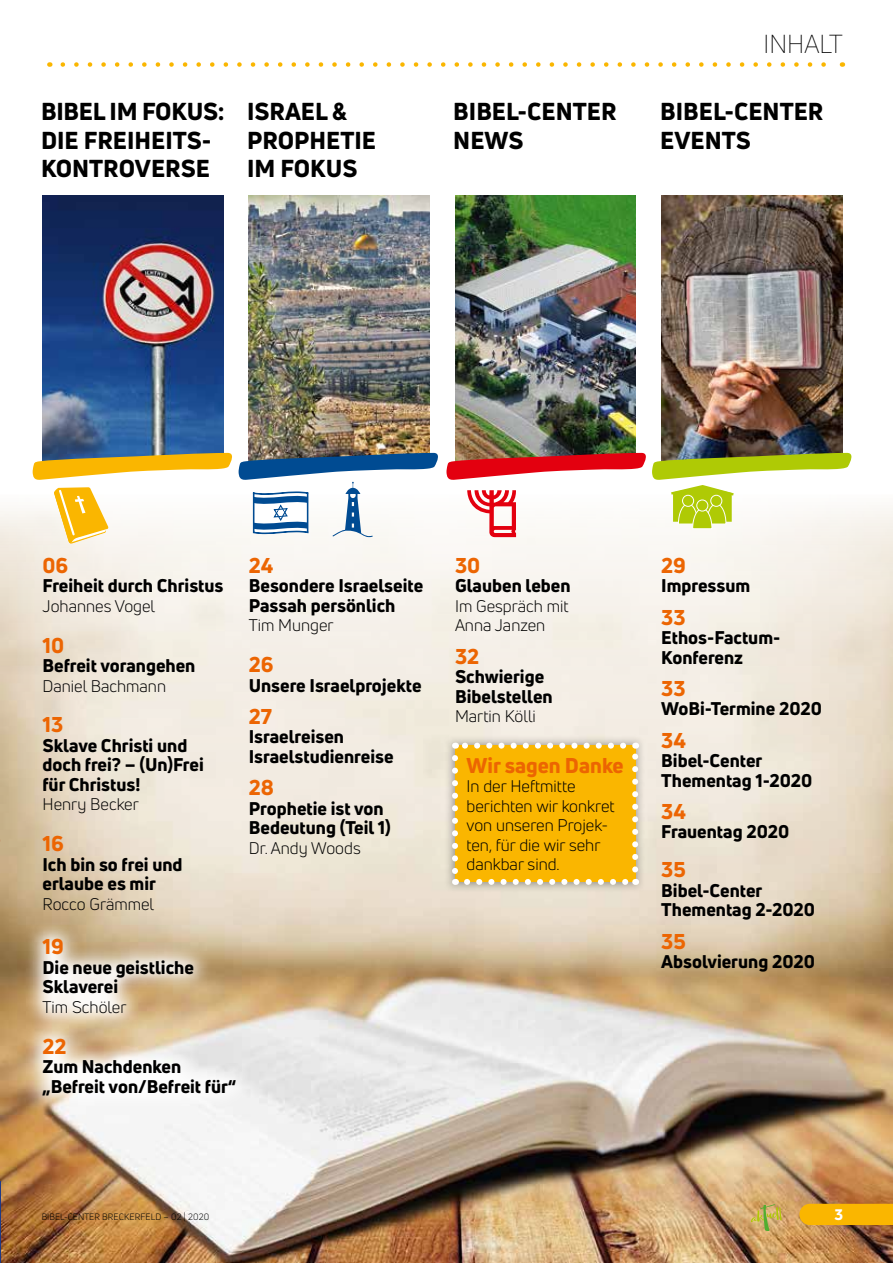
<style>
.page{position:relative;width:893px;height:1263px;background:#fff}
.page>*{position:absolute;margin:0;border:0;box-sizing:border-box;transform-origin:0 0}
.t1{font:300 25.5px "Uni Neue";color:#000}
.t2{font:800 24px/28.5px "Uni Neue";color:#000}
.t3{font:800 21px "Uni Neue";color:#ec6502}
.t4{font:800 18px/19.5px "Uni Neue";color:#000}
.t5{font:16.5px/19.5px "Uni Neue";color:#000}
.t6{font:800 15px "Uni Neue";color:#fff}
.t7{font:9px "Uni Neue";color:#000}
</style>
<div class="page">
<svg style="left:63px;top:62px;width:763px;height:5px"></svg>
<img style="left:0;top:505px;width:893px;height:758px">
<div style="left:444px;top:734px;width:203px;height:159px;background:#000;opacity:.4"></div>
<div style="left:455px;top:746px;width:180px;height:136px;background:#fab600"></div>
<svg style="left:467px;top:879px;width:162px;height:6px"></svg>
<svg style="left:452px;top:758px;width:6px;height:127px"></svg>
<svg style="left:632px;top:743px;width:6px;height:126px"></svg>
<svg style="left:455px;top:743px;width:168px;height:6px"></svg>
<svg style="left:467px;top:490px;width:49px;height:47px"></svg>
<img style="left:43px;top:196px;width:180px;height:257px">
<img style="left:249px;top:196px;width:180px;height:257px">
<img style="left:455px;top:196px;width:181px;height:257px">
<img style="left:661px;top:196px;width:181px;height:257px">
<div style="left:799px;top:1204px;width:94px;height:21px;background:#fab600"></div>
<svg style="left:446px;top:453px;width:200px;height:27px"></svg>
<svg style="left:652px;top:453px;width:200px;height:77px"></svg>
<svg style="left:33px;top:453px;width:406px;height:91px"></svg>
<svg style="left:24px;top:919px;width:231px;height:195px"></svg>
<hr style="left:0;top:1181px;width:1px;height:82px;background:#1f3a86">
<svg style="left:751px;top:1204px;width:31px;height:27px"></svg>
<h1 class="t1" style="left:764px;top:28px;width:81px">INHALT</h1>
<h2 class="t2" style="left:41px;top:97px;width:185px">BIBEL IM FOKUS:<br>DIE FREIHEITS-<br>KONTROVERSE</h2>
<h2 class="t2" style="left:247px;top:97px;width:131px">ISRAEL &amp;<br>PROPHETIE<br>IM FOKUS</h2>
<h2 class="t2" style="left:453px;top:97px;width:165px">BIBEL-CENTER<br>NEWS</h2>
<h2 class="t2" style="left:660px;top:97px;width:165px">BIBEL-CENTER<br>EVENTS</h2>
<p class="t3" style="left:43px;top:551px;width:27px">06</p>
<p class="t4" style="left:43px;top:576px;width:182px">Freiheit durch Christus</p>
<p class="t5" style="left:43px;top:596px;width:114px">Johannes Vogel</p>
<p class="t3" style="left:43px;top:631px;width:23px">10</p>
<p class="t4" style="left:43px;top:656px;width:154px">Befreit vorangehen</p>
<p class="t5" style="left:43px;top:676px;width:125px">Daniel Bachmann</p>
<p class="t3" style="left:43px;top:711px;width:22px">13</p>
<p class="t4" style="left:43px;top:735px;width:163px">Sklave Christi und doch frei? – (Un)Frei für Christus!</p>
<p class="t5" style="left:43px;top:795px;width:98px">Henry Becker</p>
<p class="t3" style="left:43px;top:829px;width:23px">16</p>
<p class="t4" style="left:43px;top:854px;width:142px">Ich bin so frei und erlaube es mir</p>
<p class="t5" style="left:43px;top:894px;width:113px">Rocco Grämmel</p>
<p class="t3" style="left:43px;top:932px;width:23px">19</p>
<p class="t4" style="left:43px;top:957px;width:153px">Die neue geistliche<br>Sklaverei</p>
<p class="t5" style="left:43px;top:997px;width:86px">Tim Schöler</p>
<p class="t3" style="left:43px;top:1032px;width:26px">22</p>
<p class="t4" style="left:43px;top:1057px;width:195px">Zum Nachdenken „Befreit von/Befreit für“</p>
<p class="t3" style="left:249px;top:551px;width:26px">24</p>
<p class="t4" style="left:249px;top:576px;width:176px">Besondere Israelseite<br>Passah persönlich</p>
<p class="t5" style="left:249px;top:616px;width:87px">Tim Munger</p>
<p class="t3" style="left:249px;top:650px;width:26px">26</p>
<p class="t4" style="left:249px;top:675px;width:174px">Unsere Israelprojekte</p>
<p class="t3" style="left:249px;top:702px;width:25px">27</p>
<p class="t4" style="left:249px;top:727px;width:146px">Israelreisen<br>Israelstudienreise</p>
<p class="t3" style="left:249px;top:773px;width:27px">28</p>
<p class="t4" style="left:249px;top:798px;width:144px">Prophetie ist von<br>Bedeutung (Teil 1)</p>
<p class="t5" style="left:249px;top:838px;width:113px">Dr. Andy Woods</p>
<p class="t3" style="left:455px;top:551px;width:27px">30</p>
<p class="t4" style="left:455px;top:576px;width:117px">Glauben leben</p>
<p class="t5" style="left:455px;top:596px;width:115px">Im Gespräch mit<br>Anna Janzen</p>
<p class="t3" style="left:455px;top:642px;width:26px">32</p>
<p class="t4" style="left:455px;top:667px;width:99px">Schwierige<br>Bibelstellen</p>
<p class="t5" style="left:455px;top:706px;width:82px">Martin Kölli</p>
<p class="t3" style="left:466px;top:751px;width:159px">Wir sagen Danke</p>
<p class="t5" style="left:466px;top:777px;width:150px">In der Heftmitte berichten wir konkret von unseren Projek&shy;ten, für die wir sehr dankbar sind.</p>
<p class="t3" style="left:661px;top:551px;width:26px">29</p>
<p class="t4" style="left:661px;top:576px;width:91px">Impressum</p>
<p class="t3" style="left:661px;top:603px;width:26px">33</p>
<p class="t4" style="left:661px;top:628px;width:121px">Ethos-Factum-<br>Konferenz</p>
<p class="t3" style="left:661px;top:674px;width:26px">33</p>
<p class="t4" style="left:661px;top:699px;width:162px">WoBi-Termine 2020</p>
<p class="t3" style="left:661px;top:726px;width:26px">34</p>
<p class="t4" style="left:661px;top:751px;width:153px">Bibel-Center<br>Thementag 1-2020</p>
<p class="t3" style="left:661px;top:797px;width:26px">34</p>
<p class="t4" style="left:661px;top:822px;width:130px">Frauentag 2020</p>
<p class="t3" style="left:661px;top:856px;width:26px">35</p>
<p class="t4" style="left:661px;top:880px;width:155px">Bibel-Center<br>Thementag 2-2020</p>
<p class="t3" style="left:661px;top:927px;width:26px">35</p>
<p class="t4" style="left:661px;top:952px;width:155px">Absolvierung 2020</p>
<p class="t7" style="left:42px;top:1212px;width:169px">BIBEL-CENTER BRECKERFELD – 02 | 2020</p>
<p class="t6" style="left:834px;top:1205px;width:10px">3</p>
</div>
